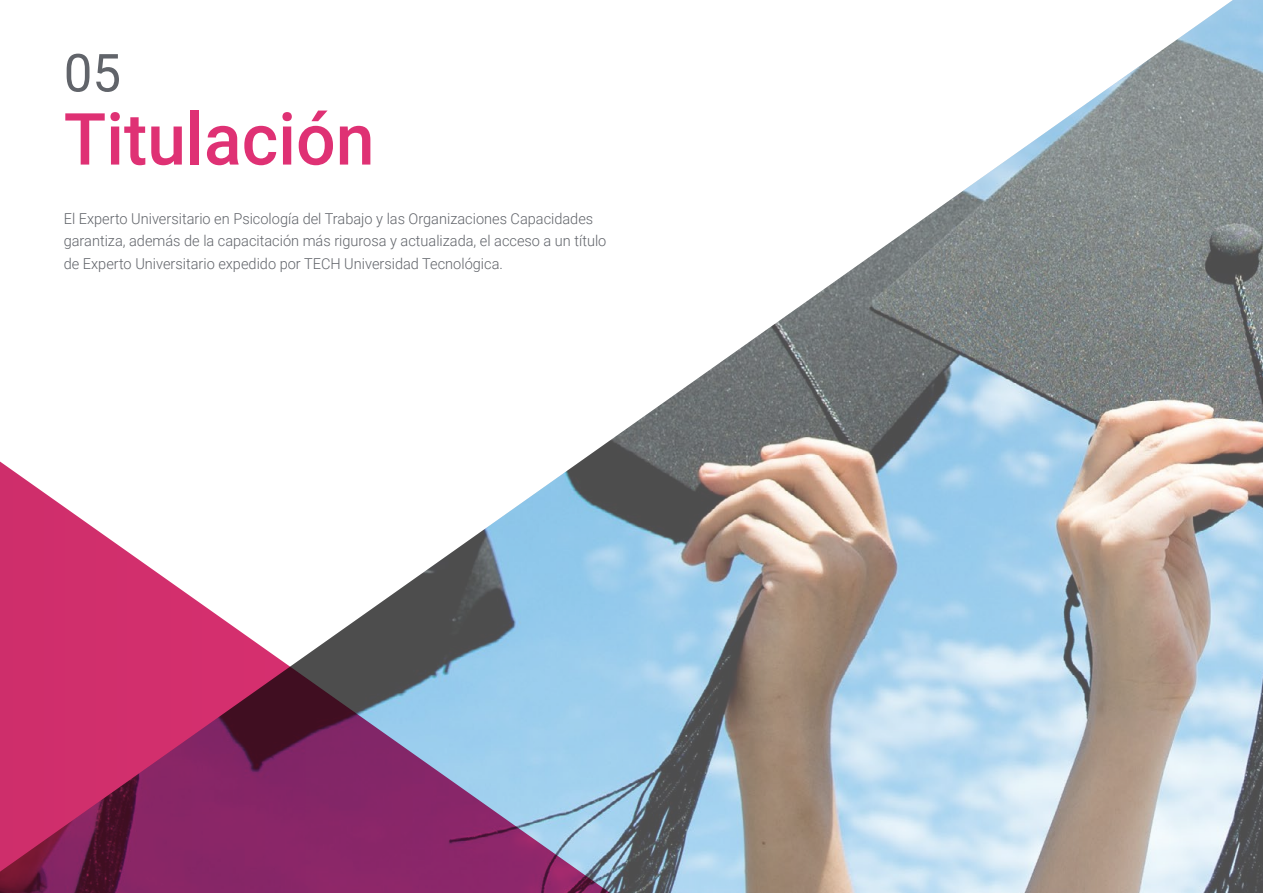
<style>
.page{position:relative;width:1263px;height:893px;background:#fff}
.page>*{position:absolute;margin:0;border:0;box-sizing:border-box;transform-origin:0 0}
.t1{font:500 72px "Roboto";color:#df3174}
.t2{font:52.5px "Roboto";color:#61646a}
.t3{font:300 15px/22.5px "Roboto";color:#61646a}
</style>
<div class="page">
<img style="left:602px;top:0;width:661px;height:893px">
<svg style="left:0;top:446px;width:640px;height:447px"></svg>
<h2 class="t2" style="left:64px;top:36px;width:59px">05</h2>
<h1 class="t1" style="left:64px;top:89px;width:312px">Titulación</h1>
<p class="t3" style="left:64px;top:207px;width:544px">El Experto Universitario en Psicología del Trabajo y las Organizaciones Capacidades garantiza, además de la capacitación más rigurosa y actualizada, el acceso a un título de Experto Universitario expedido por TECH Universidad Tecnológica.</p>
</div>
